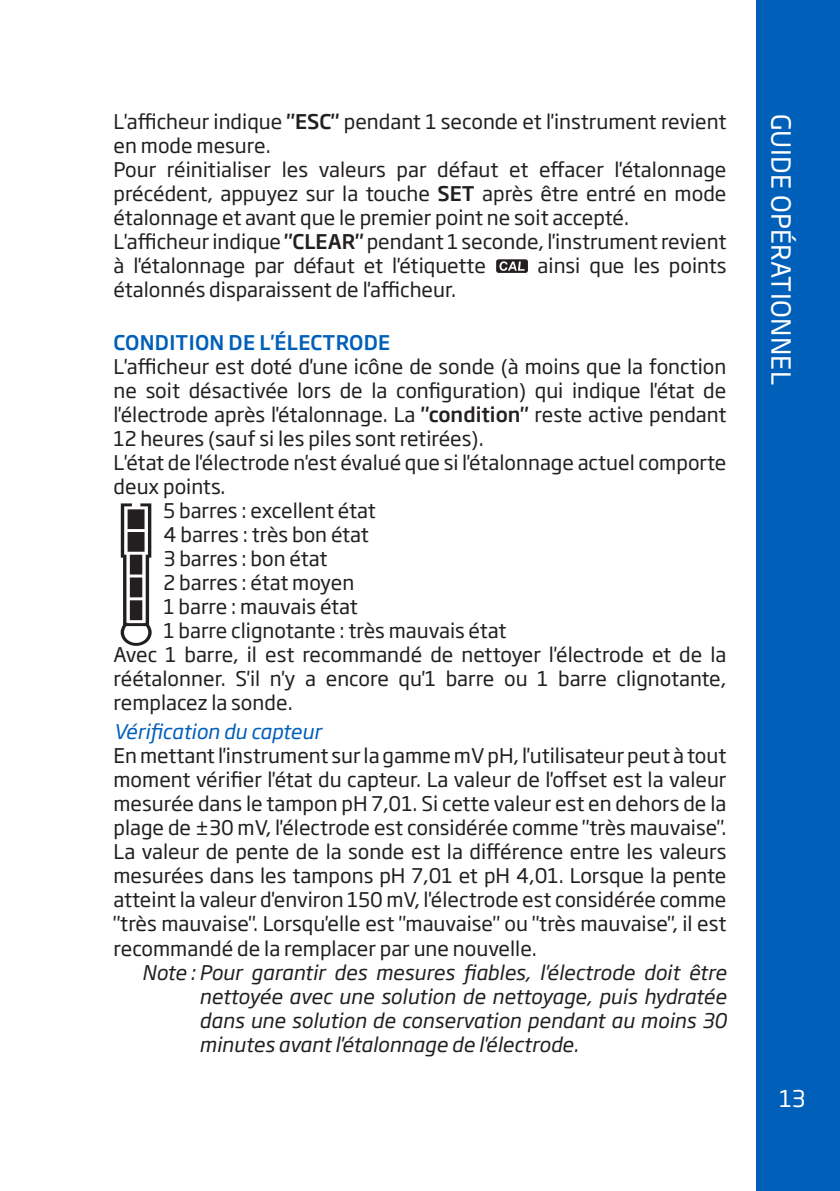
<style>
.page{position:relative;width:840px;height:1191px;background:#fff}
.page>*{position:absolute;margin:0;border:0;box-sizing:border-box;transform-origin:0 0}
.t1{font:26px "Soho Gothic Pro";letter-spacing:.015em;color:#fff}
.t2{font:22.8px "Soho Gothic Pro";color:#fff}
.Général{font:20px/24px "Soho Gothic Pro";color:#231f20;text-align:justify}
.Général-2{font:italic 20px/24px "Soho Gothic Pro";color:#231f20;text-align:justify}
.Général-3{font:500 20px "Soho Gothic Pro";letter-spacing:.015em;color:#005fb9}
.Général-4{font:italic 20px "Soho Gothic Pro";color:#005fb9}
.s1{font-weight:500}
</style>
<div class="page">
<div style="left:755px;top:0;width:84px;height:1191px;background:#005fb9"></div>
<div style="left:496px;top:259px;width:31px;height:14px;background:#231f20;border-radius:2px"></div>
<svg style="left:499px;top:261px;width:25px;height:10px"></svg>
<svg style="left:121px;top:503px;width:30px;height:143px"></svg>
<div style="left:127px;top:509px;width:17px;height:20px;background:#231f20"></div>
<div style="left:127px;top:532px;width:17px;height:20px;background:#231f20"></div>
<div style="left:130px;top:554px;width:12px;height:20px;background:#231f20"></div>
<div style="left:130px;top:577px;width:12px;height:20px;background:#231f20"></div>
<div style="left:130px;top:600px;width:12px;height:20px;background:#231f20"></div>
<p class="Général" style="left:113px;top:109px;width:614px">L'afficheur indique <span class="s1">"ESC"</span> pendant 1 seconde et l'instrument revient en mode mesure.</p>
<p class="Général" style="left:113px;top:157px;width:614px">Pour réinitialiser les valeurs par défaut et effacer l'étalonnage précédent, appuyez sur la touche <span class="s1">SET</span> après être entré en mode étalonnage et avant que le premier point ne soit accepté.</p>
<p class="Général" style="left:113px;top:229px;width:614px">L'afficheur indique <span class="s1">"CLEAR"</span> pendant 1 seconde, l'instrument revient à l'étalonnage par défaut et l'étiquette</p>
<p class="Général" style="left:537px;top:253px;width:190px">ainsi que les points</p>
<p class="Général" style="left:113px;top:277px;width:344px">étalonnés disparaissent de l'afficheur.</p>
<p class="Général-3" style="left:114px;top:326px;width:278px">CONDITION DE L'ÉLECTRODE</p>
<p class="Général" style="left:113px;top:353px;width:614px">L'afficheur est doté d'une icône de sonde (à moins que la fonction ne soit désactivée lors de la configuration) qui indique l'état de l'électrode après l'étalonnage. La <span class="s1">"condition"</span> reste active pendant 12 heures (sauf si les piles sont retirées).</p>
<p class="Général" style="left:113px;top:449px;width:614px">L'état de l'électrode n'est évalué que si l'étalonnage actuel comporte deux points.</p>
<p class="Général" style="left:163px;top:497px;width:214px">5 barres : excellent état</p>
<p class="Général" style="left:163px;top:521px;width:207px">4 barres : très bon état</p>
<p class="Général" style="left:163px;top:545px;width:165px">3 barres : bon état</p>
<p class="Général" style="left:163px;top:569px;width:192px">2 barres : état moyen</p>
<p class="Général" style="left:163px;top:593px;width:196px">1 barre : mauvais état</p>
<p class="Général" style="left:163px;top:617px;width:344px">1 barre clignotante : très mauvais état</p>
<p class="Général" style="left:113px;top:641px;width:614px">Avec 1 barre, il est recommandé de nettoyer l'électrode et de la réétalonner. S'il n'y a encore qu'1 barre ou 1 barre clignotante, remplacez la sonde.</p>
<p class="Général-4" style="left:113px;top:716px;width:209px">Vérification du capteur</p>
<p class="Général" style="left:113px;top:743px;width:614px">En mettant l'instrument sur la gamme mV pH, l'utilisateur peut à tout moment vérifier l'état du capteur. La valeur de l'offset est la valeur mesurée dans le tampon pH 7,01. Si cette valeur est en dehors de la plage de ±30 mV, l'électrode est considérée comme "très mauvaise".<br>La valeur de pente de la sonde est la différence entre les valeurs mesurées dans les tampons pH 7,01 et pH 4,01. Lorsque la pente atteint la valeur d'environ 150 mV, l'électrode est considérée comme "très mauvaise". Lorsqu'elle est "mauvaise" ou "très mauvaise", il est recommandé de la remplacer par une nouvelle.</p>
<p class="Général-2" style="left:199px;top:959px;width:528px;text-indent:-57px">Note : Pour garantir des mesures fiables, l'électrode doit être nettoyée avec une solution de nettoyage, puis hydratée dans une solution de conservation pendant au moins 30 minutes avant l'étalonnage de l'électrode.</p>
<p class="t1" style="left:800px;top:114px;width:273px;rotate:90deg">GUIDE OPÉRATIONNEL</p>
<p class="t2" style="left:778px;top:1080px;width:28px">13</p>
</div>
